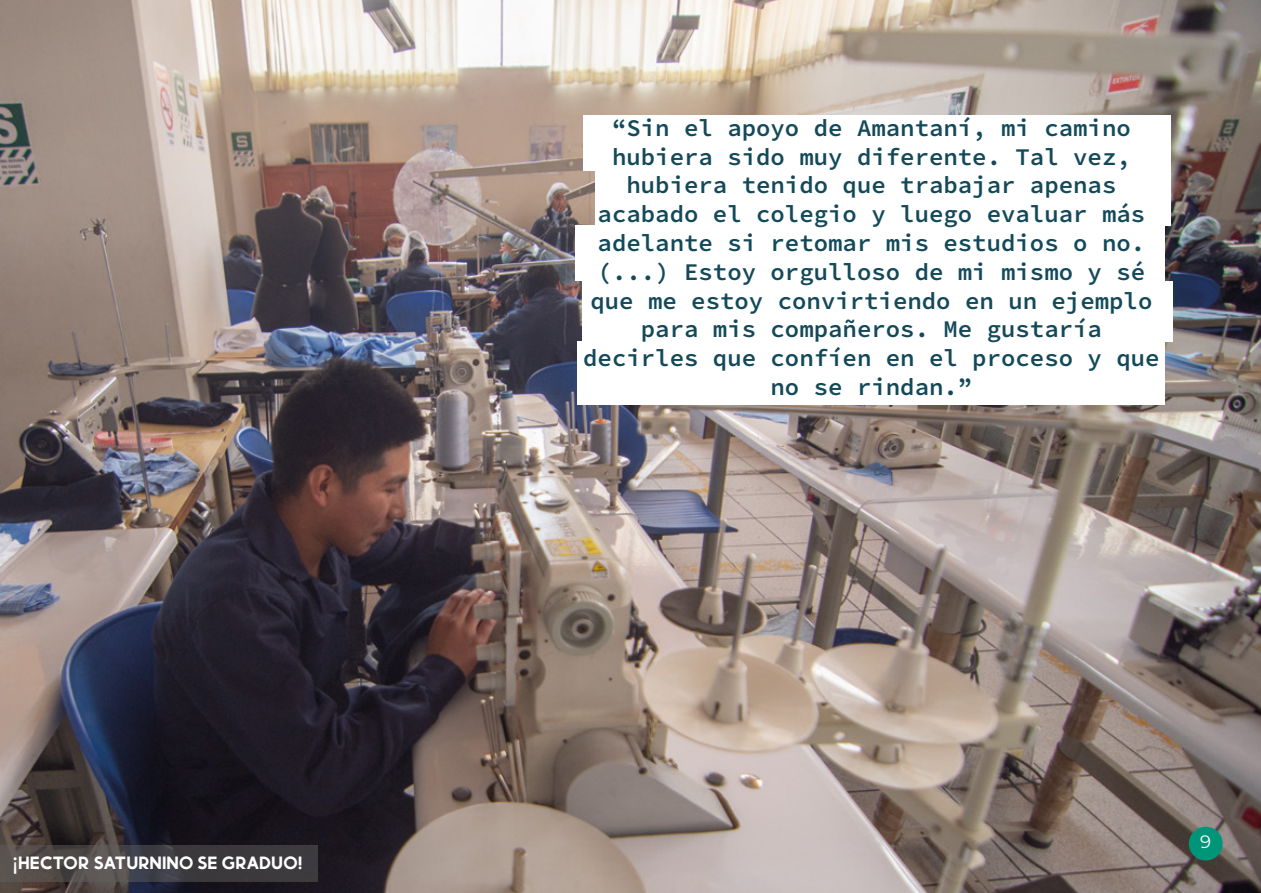
<style>
.page{position:relative;width:1261px;height:893px;background:#fff}
.page>*{position:absolute;margin:0;border:0;box-sizing:border-box;transform-origin:0 0}
.t1{font:24px/28.8px "Source Code Variable Roman 600";color:#134959;text-align:center}
.t2{font:700 24px "Momcake";letter-spacing:-.01em;color:#fff}
.t3{font:18px "Montserrat";color:#fff}
.s1{font-family:"Myriad Pro";font-weight:400}
</style>
<div class="page">
<img style="left:0;top:0;width:1260px;height:893px">
<div style="left:577px;top:342px;width:587px;height:63px;background:#fff"></div>
<div style="left:582px;top:115px;width:588px;height:55px;background:#fff"></div>
<svg style="left:0;top:845px;width:317px;height:36px;background:#464344"></svg>
<div style="left:1188px;top:827px;width:34px;height:33px;background:#009579;border-radius:50%"></div>
<svg style="left:883px;top:91px;width:200px;height:14px;background:#c1b8b2"></svg>
<div style="left:574px;top:225px;width:590px;height:56px;background:#fff"></div>
<div style="left:594px;top:170px;width:576px;height:55px;background:#fff"></div>
<div style="left:582px;top:281px;width:590px;height:61px;background:#fff"></div>
<p class="t2" style="left:13px;top:847px;width:291px"><span class="s1">¡</span>HECTOR SATURNINO SE GRADUO!</p>
<p class="t1" style="left:583px;top:114px;width:578px">“Sin el apoyo de Amantaní, mi camino hubiera sido muy diferente. Tal vez, hubiera tenido que trabajar apenas acabado el colegio y luego evaluar más adelante si retomar mis estudios o no. (...) Estoy orgulloso de mi mismo y sé que me estoy convirtiendo en un ejemplo para mis compañeros. Me gustaría decirles que confíen en el proceso y que no se rindan.”</p>
<p class="t3" style="left:1199px;top:830px;width:12px">9</p>
</div>
